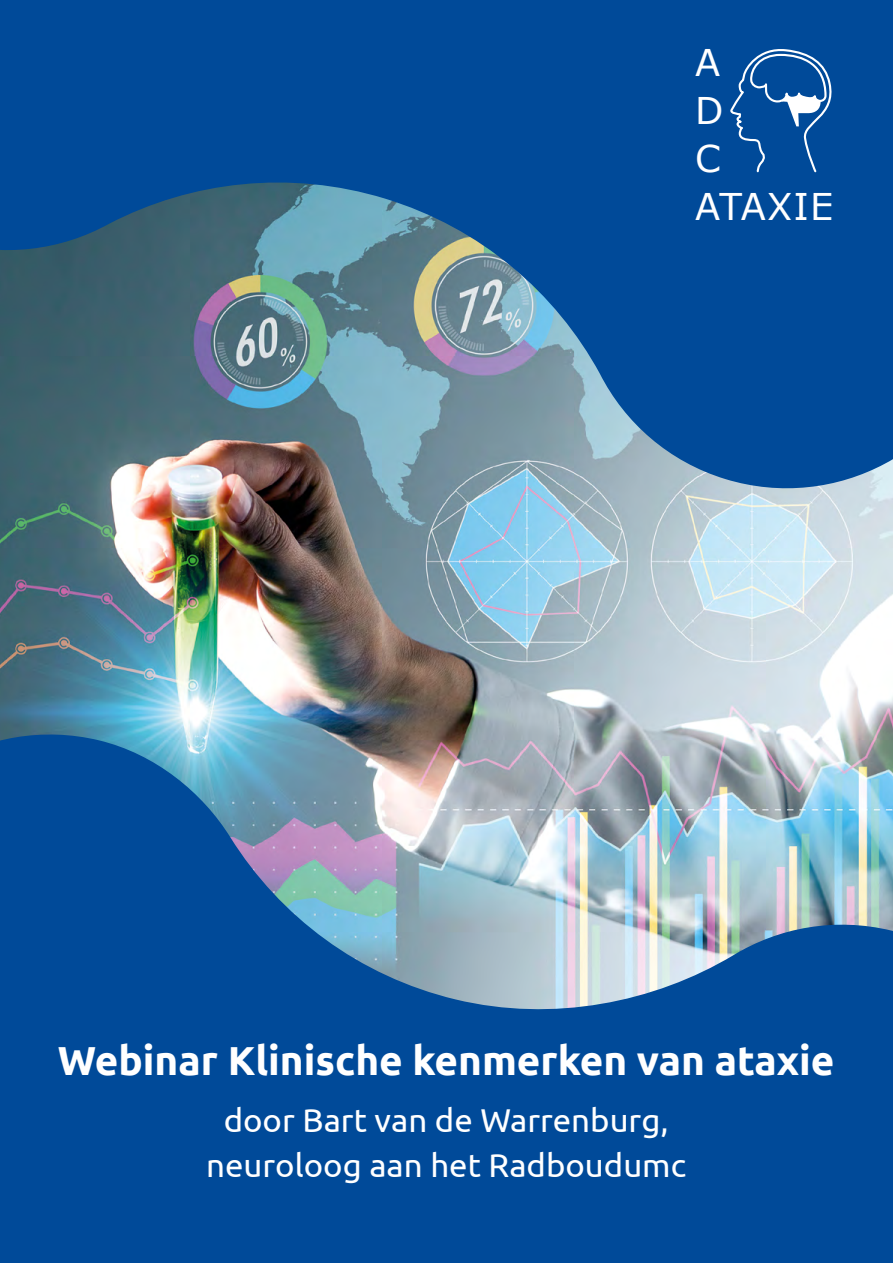
<style>
.page{position:relative;width:893px;height:1263px;background:#fff}
.page>*{position:absolute;margin:0;border:0;box-sizing:border-box;transform-origin:0 0}
.t1{font:700 40.5px "Ubuntu";color:#fff}
.t2{font:36.75px/48px "Verdana";letter-spacing:.03em;color:#fff;text-align:justify}
.t3{font:33px/45px "Ubuntu";color:#fff;text-align:center}
</style>
<div class="page">
<img style="left:0;top:513px;width:893px;height:200px">
<svg style="left:0;top:166px;width:893px;height:347px;background:#427197"></svg>
<img style="left:0;top:713px;width:893px;height:329px">
<div style="left:0;top:1042px;width:893px;height:221px;background:#004a99"></div>
<div style="left:0;top:0;width:893px;height:166px;background:#004a99"></div>
<svg style="left:727px;top:49px;width:110px;height:124px"></svg>
<p class="t2" style="left:695px;top:38px;width:30px">A D C</p>
<p class="t2" style="left:695px;top:182px;width:140px">ATAXIE</p>
<p class="t1" style="left:58px;top:1036px;width:778px">Webinar Klinische kenmerken van ataxie</p>
<p class="t3" style="left:206px;top:1097px;width:481px">door Bart van de Warrenburg, neuroloog aan het Radboudumc</p>
</div>
